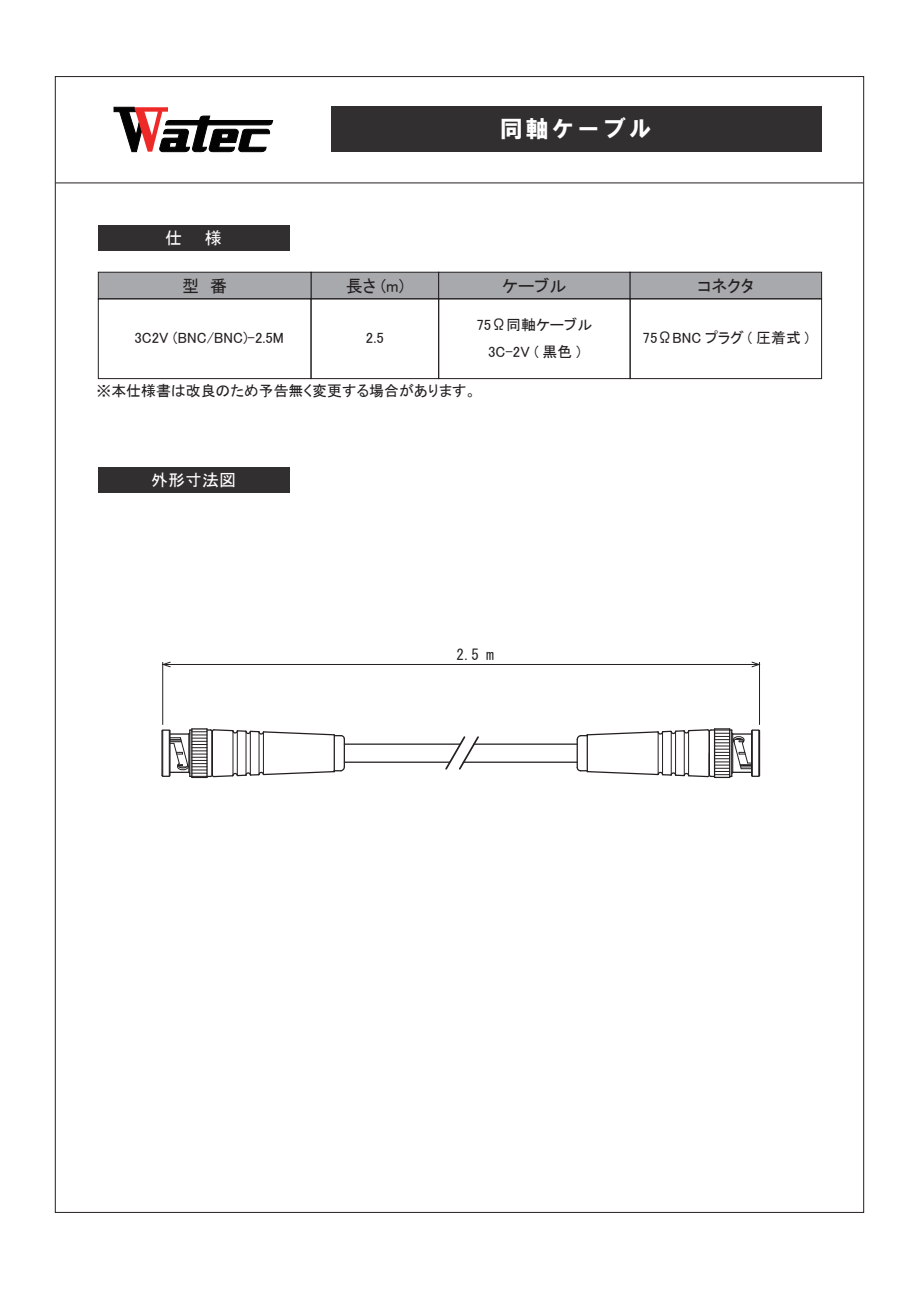
<style>
.page{position:relative;width:919px;height:1289px;background:#fff}
.page>*{position:absolute;margin:0;border:0;box-sizing:border-box;transform-origin:0 0}
.t1{font:23.4px "HG Soei Kakugothic UB";letter-spacing:.1em;color:#fff}
.t2{font:16.95px "MS P Gothic";color:#231f20}
.t3{font:16.95px "MS P Gothic";color:#fff}
.t4{font:14.85px/26.8px "MS P Gothic";color:#231f20;text-align:center}
.t5{font:14.85px "MS Gothic";color:#231f20}
</style>
<div class="page">
<div style="left:310px;top:272px;width:129px;height:27px;background:#a8a9ad;border:1px solid #231f20"></div>
<div style="left:98px;top:272px;width:213px;height:27px;background:#a8a9ad;border:1px solid #231f20"></div>
<div style="left:438px;top:272px;width:192px;height:27px;background:#a8a9ad;border:1px solid #231f20"></div>
<div style="left:629px;top:272px;width:193px;height:27px;background:#a8a9ad;border:1px solid #231f20"></div>
<hr style="left:55px;top:182px;width:808px;height:1px;background:#231f20">
<div style="left:98px;top:225px;width:191px;height:26px;background:#312f30"></div>
<svg style="left:114px;top:107px;width:159px;height:45px"></svg>
<div style="left:332px;top:106px;width:489px;height:46px;background:#312f30"></div>
<div style="left:98px;top:467px;width:191px;height:25px;background:#312f30"></div>
<div style="left:438px;top:298px;width:192px;height:81px;border:1px solid #231f20"></div>
<div style="left:629px;top:298px;width:193px;height:81px;border:1px solid #231f20"></div>
<hr style="left:162px;top:664px;width:597px;height:1px;background:#231f20">
<svg style="left:751px;top:661px;width:8px;height:6px"></svg>
<svg style="left:163px;top:661px;width:8px;height:6px"></svg>
<hr style="left:759px;top:662px;width:1px;height:62px;background:#231f20">
<hr style="left:162px;top:662px;width:1px;height:62px;background:#231f20">
<div style="left:98px;top:298px;width:213px;height:81px;border:1px solid #231f20"></div>
<div style="left:310px;top:298px;width:129px;height:81px;border:1px solid #231f20"></div>
<svg style="left:444px;top:736px;width:36px;height:34px"></svg>
<hr style="left:344px;top:743px;width:116px;height:1px;background:#231f20">
<hr style="left:474px;top:743px;width:103px;height:1px;background:#231f20">
<hr style="left:344px;top:761px;width:106px;height:1px;background:#231f20">
<hr style="left:463px;top:761px;width:114px;height:1px;background:#231f20">
<svg style="left:161px;top:728px;width:185px;height:50px"></svg>
<svg style="left:575px;top:728px;width:186px;height:50px"></svg>
<p class="t3" style="left:165px;top:230px;width:58px">仕　　様</p>
<p class="t2" style="left:182px;top:277px;width:47px">型　番</p>
<p class="t4" style="left:134px;top:324px;width:151px">3C2V (BNC/BNC)-2.5M</p>
<p class="t2" style="left:346px;top:277px;width:60px">長さ (m)</p>
<p class="t4" style="left:366px;top:324px;width:19px">2.5</p>
<h1 class="t1" style="left:499px;top:117px;width:154px">同軸ケーブル</h1>
<p class="t2" style="left:502px;top:277px;width:66px">ケーブル</p>
<p class="t4" style="left:476px;top:312px;width:117px">75Ω同軸ケーブル<br>3C-2V ( 黒色 )</p>
<p class="t2" style="left:697px;top:277px;width:58px">コネクタ</p>
<p class="t4" style="left:642px;top:324px;width:168px">75ΩBNC プラグ ( 圧着式 )</p>
<p class="t4" style="left:96px;top:377px;width:381px">※本仕様書は改良のため予告無く変更する場合があります。</p>
<p class="t3" style="left:151px;top:471px;width:87px">外形寸法図</p>
<p class="t5" style="left:456px;top:647px;width:39px">2.5 m</p>
</div>
